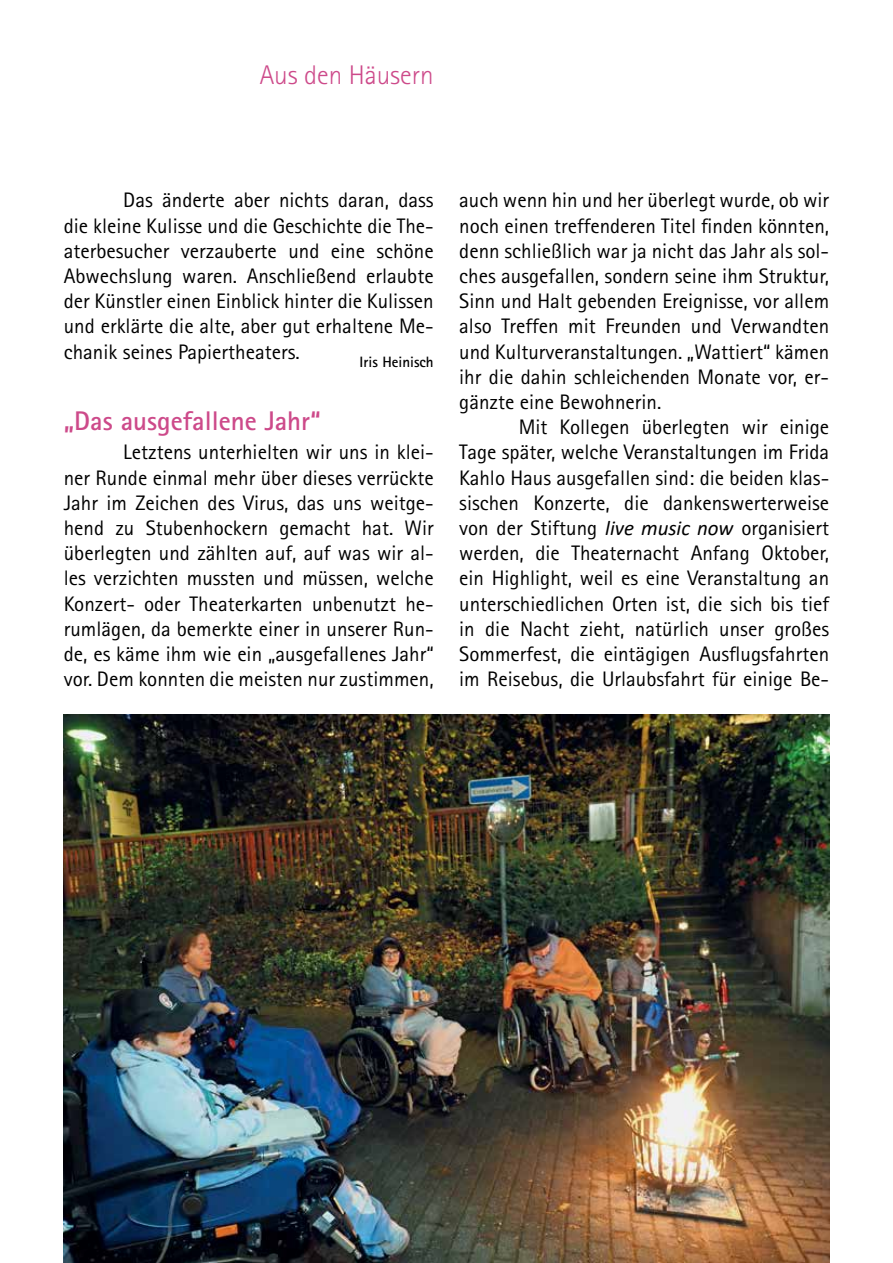
<style>
.page{position:relative;width:893px;height:1263px;background:#fff}
.page>*{position:absolute;margin:0;border:0;box-sizing:border-box;transform-origin:0 0}
.t1{font:700 27px "Rotis Sans Serif";color:#cd4a8a}
.t2{font:300 27px "Rotis Sans Serif";color:#cd4a8a}
.t3{font:21px/25.2px "Rotis Sans Serif";color:#000;text-align:justify}
.t4{font:700 15px "Rotis Sans Serif";color:#000}
.s1{font-family:"Calibri";font-style:italic}
</style>
<div class="page">
<img style="left:64px;top:714px;width:765px;height:549px">
<p class="t2" style="left:260px;top:59px;width:175px">Aus den Häusern</p>
<p class="t3" style="left:64px;top:187px;width:371px;text-indent:60px">Das änderte aber nichts daran, dass die kleine Kulisse und die Geschichte die The&shy;aterbesucher verzauberte und eine schöne Abwechslung waren. Anschließend erlaubte der Künstler einen Einblick hinter die Kulissen und erklärte die alte, aber gut erhaltene Me&shy;chanik seines Papiertheaters.</p>
<p class="t4" style="left:360px;top:352px;width:76px">Iris Heinisch</p>
<p class="t1" style="left:64px;top:403px;width:258px">„Das ausgefallene Jahr“</p>
<p class="t3" style="left:64px;top:439px;width:371px;text-indent:60px">Letztens unterhielten wir uns in klei&shy;ner Runde einmal mehr über dieses verrückte Jahr im Zeichen des Virus, das uns weitge&shy;hend zu Stubenhockern gemacht hat. Wir überlegten und zählten auf, auf was wir al&shy;les verzichten mussten und müssen, welche Konzert- oder Theaterkarten unbenutzt he&shy;rumlägen, da bemerkte einer in unserer Run&shy;de, es käme ihm wie ein „ausgefallenes Jahr“ vor. Dem konnten die meisten nur zustimmen,</p>
<p class="t3" style="left:459px;top:187px;width:371px">auch wenn hin und her überlegt wurde, ob wir noch einen treffenderen Titel finden könnten, denn schließlich war ja nicht das Jahr als sol&shy;ches ausgefallen, sondern seine ihm Struktur, Sinn und Halt gebenden Ereignisse, vor allem also Treffen mit Freunden und Verwandten und Kulturveranstaltungen. „Wattiert“ kämen ihr die dahin schleichenden Monate vor, er&shy;gänzte eine Bewohnerin.</p>
<p class="t3" style="left:459px;top:414px;width:371px;text-indent:60px">Mit Kollegen überlegten wir einige Tage später, welche Veranstaltungen im Frida Kahlo Haus ausgefallen sind: die beiden klas&shy;sischen Konzerte, die dankenswerterweise von der Stiftung <span class="s1">live music now</span> organisiert werden, die Theaternacht Anfang Oktober, ein Highlight, weil es eine Veranstaltung an unterschiedlichen Orten ist, die sich bis tief in die Nacht zieht, natürlich unser großes Sommerfest, die eintägigen Ausflugsfahrten im Reisebus, die Urlaubsfahrt für einige Be-</p>
</div>
